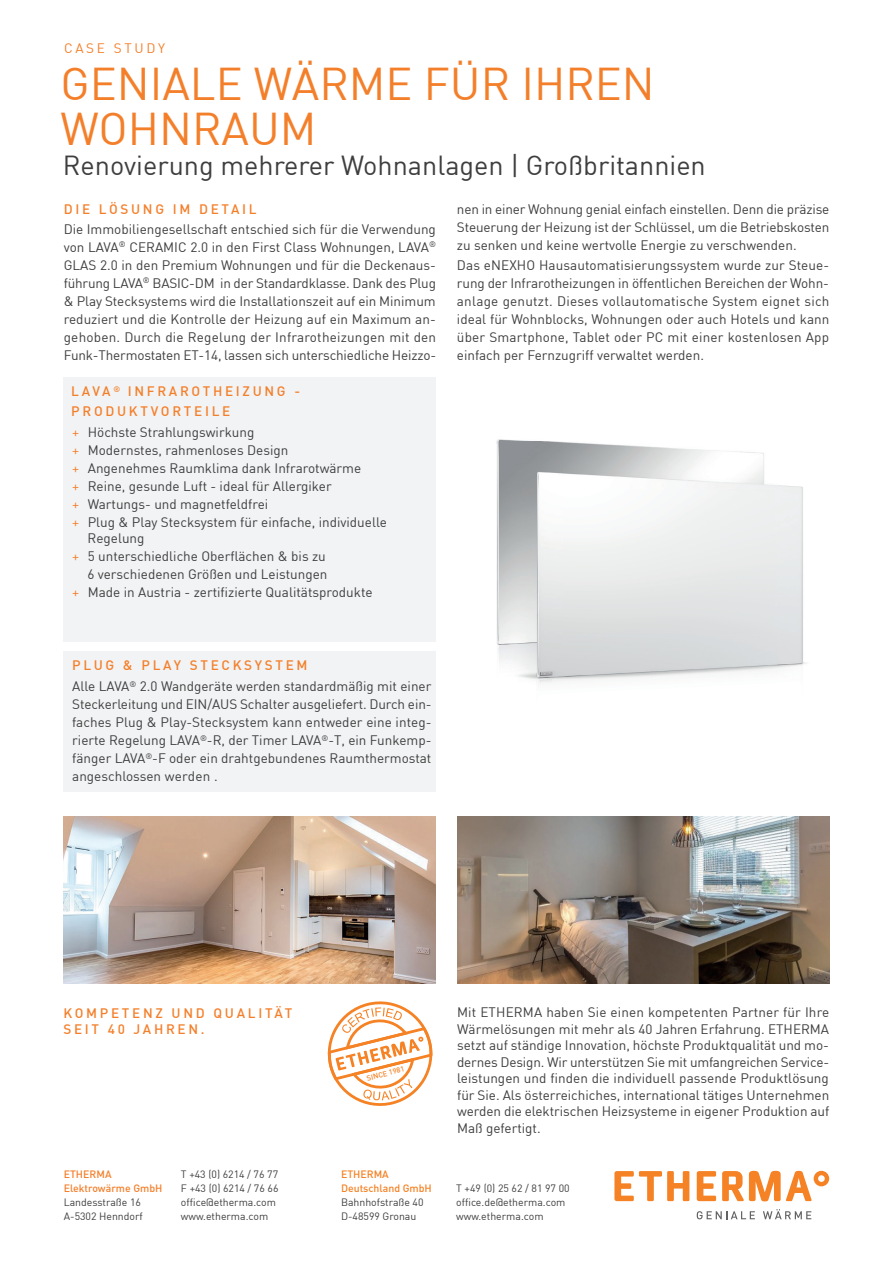
<style>
.page{position:relative;width:893px;height:1263px;background:#fff}
.page>*{position:absolute;margin:0;border:0;box-sizing:border-box;transform-origin:0 0}
.t1{font:45px/45px "DIN";color:#f47f2a}
.t2{font:27px "DIN";color:#3e3e3f}
.t3{font:13.5px/18px "DIN";color:#3e3e3f;text-align:justify}
.t4{font:500 13.5px/16.2px "DIN";letter-spacing:.2em;color:#f47f2a}
.t5{font:13.5px "DIN";letter-spacing:.2em;color:#f47f2a}
.t6{font:10.5px/14.2px "DIN";color:#3e3e3f}
.t7{font:500 10.5px/14.2px "DIN";color:#f47f2a}
.t8{font:500 10.5px/14.2px "DIN";color:#f58224}
.t9{font:500 7.35px "DIN";color:#f58224}
.s1{color:#f47f2a}
.s2{font-weight:500;color:#f47f2a}
</style>
<div class="page">
<svg style="left:327px;top:1001px;width:106px;height:105px"></svg>
<img style="left:496px;top:439px;width:310px;height:245px">
<svg style="left:697px;top:1211px;width:58px;height:8px"></svg>
<svg style="left:763px;top:1209px;width:48px;height:10px"></svg>
<svg style="left:697px;top:1171px;width:19px;height:30px"></svg>
<svg style="left:614px;top:1171px;width:75px;height:30px"></svg>
<svg style="left:722px;top:1171px;width:107px;height:30px"></svg>
<img style="left:63px;top:816px;width:373px;height:167px">
<img style="left:458px;top:816px;width:371px;height:167px">
<div style="left:64px;top:377px;width:372px;height:265px;background:#f2f3f4"></div>
<div style="left:64px;top:651px;width:372px;height:141px;background:#f2f3f4"></div>
<p class="t5" style="left:64px;top:40px;width:102px">CASE STUDY</p>
<h1 class="t1" style="left:61px;top:60px;width:596px">GENIALE WÄRME FÜR IHREN<br>WOHNRAUM</h1>
<h2 class="t2" style="left:63px;top:149px;width:644px">Renovierung mehrerer Wohnanlagen | Großbritannien</h2>
<p class="t4" style="left:64px;top:201px;width:194px">DIE LÖSUNG IM DETAIL</p>
<p class="t3" style="left:64px;top:220px;width:374px">Die Immobiliengesellschaft entschied sich für die Verwendung von LAVA<sup>®</sup> CERAMIC 2.0 in den First Class Wohnungen, LAVA<sup>® </sup>GLAS 2.0 in den Premium Wohnungen und für die Deckenaus&shy;führung LAVA<sup>®</sup> BASIC-DM in der Standardklasse. Dank des Plug &amp; Play Stecksystems wird die Installationszeit auf ein Minimum reduziert und die Kontrolle der Heizung auf ein Maximum an&shy;gehoben. Durch die Regelung der Infrarotheizungen mit den Funk-Thermostaten ET-14, lassen sich unterschiedliche Heizzo-</p>
<p class="t4" style="left:71px;top:381px;width:230px;line-height:19.5px">LAVA <sup>®</sup> INFRAROTHEIZUNG -<br>PRODUKTVORTEILE</p>
<p class="t3" style="left:72px;top:423px;width:316px;text-align:left"><span class="s1">+</span> Höchste Strahlungswirkung<br><span class="s1">+</span> Modernstes, rahmenloses Design<br><span class="s1">+</span> Angenehmes Raumklima dank Infrarotwärme<br><span class="s1">+</span> Reine, gesunde Luft - ideal für Allergiker<br><span class="s1">+</span> Wartungs- und magnetfeldfrei<br><span class="s1">+</span> Plug &amp; Play Stecksystem für einfache, individuelle</p>
<p class="t3" style="left:88px;top:529px;width:59px">Regelung</p>
<p class="t3" style="left:72px;top:547px;width:255px"><span class="s1">+</span> 5 unterschiedliche Oberflächen &amp; bis zu</p>
<p class="t3" style="left:88px;top:565px;width:241px">6 verschiedenen Größen und Leistungen</p>
<p class="t3" style="left:72px;top:583px;width:302px"><span class="s1">+</span> Made in Austria - zertifizierte Qualitätsprodukte</p>
<p class="t3" style="left:457px;top:200px;width:374px">nen in einer Wohnung genial einfach einstellen. Denn die präzise Steuerung der Heizung ist der Schlüssel, um die Betriebskosten zu senken und keine wertvolle Energie zu verschwenden.</p>
<p class="t3" style="left:457px;top:256px;width:374px">Das eNEXHO Hausautomatisierungssystem wurde zur Steue&shy;rung der Infrarotheizungen in öffentlichen Bereichen der Wohn&shy;anlage genutzt. Dieses vollautomatische System eignet sich ideal für Wohnblocks, Wohnungen oder auch Hotels und kann über Smartphone, Tablet oder PC mit einer kostenlosen App einfach per Fernzugriff verwaltet werden.</p>
<p class="t3" style="left:72px;top:655px;width:361px;line-height:21px"><span class="s2">PLUG &amp; PLAY STECKSYSTEM<br></span>Alle LAVA<sup>®</sup> 2.0 Wandgeräte werden standardmäßig mit einer</p>
<p class="t3" style="left:72px;top:695px;width:361px">Steckerleitung und EIN/AUS Schalter ausgeliefert. Durch ein&shy;faches Plug &amp; Play-Stecksystem kann entweder eine integ&shy;rierte Regelung LAVA<sup>®</sup>-R, der Timer LAVA<sup>®</sup>-T, ein Funkemp&shy;fänger LAVA<sup>®</sup>-F oder ein drahtgebundenes Raumthermostat angeschlossen werden .</p>
<p class="t4" style="left:63px;top:1005px;width:230px">KOMPETENZ UND QUALITÄT<br>SEIT 40 JAHREN.</p>
<p class="t7" style="left:64px;top:1166px;width:100px">ETHERMA<br>Elektrowärme GmbH</p>
<p class="t6" style="left:64px;top:1195px;width:81px">Landesstraße 16<br>A-5302 Henndorf</p>
<p class="t6" style="left:181px;top:1166px;width:99px">T +43 (0) 6214 / 76 77<br>F +43 (0) 6214 / 76 66 office@etherma.com www.etherma.com</p>
<p class="t9" style="left:366px;top:1073px;width:40px;rotate:-14deg">SINCE 1981</p>
<p class="t8" style="left:341px;top:1166px;width:92px">ETHERMA<br>Deutschland GmbH</p>
<p class="t6" style="left:341px;top:1195px;width:84px">Bahnhofstraße 40<br>D-48599 Gronau</p>
<p class="t3" style="left:457px;top:1004px;width:374px;line-height:16.5px">Mit ETHERMA haben Sie einen kompetenten Partner für Ihre Wärmelösungen mit mehr als 40 Jahren Erfahrung. ETHERMA setzt auf ständige Innovation, höchste Produktqualität und mo&shy;dernes Design. Wir unterstützen Sie mit umfangreichen Service&shy;leistungen und finden die individuell passende Produktlösung für Sie. Als österreichiches, international tätiges Unternehmen werden die elektrischen Heizsysteme in eigener Produktion auf Maß gefertigt.</p>
<p class="t6" style="left:456px;top:1181px;width:115px">T +49 (0) 25 62 / 81 97 00 office.de@etherma.com www.etherma.com</p>
</div>
